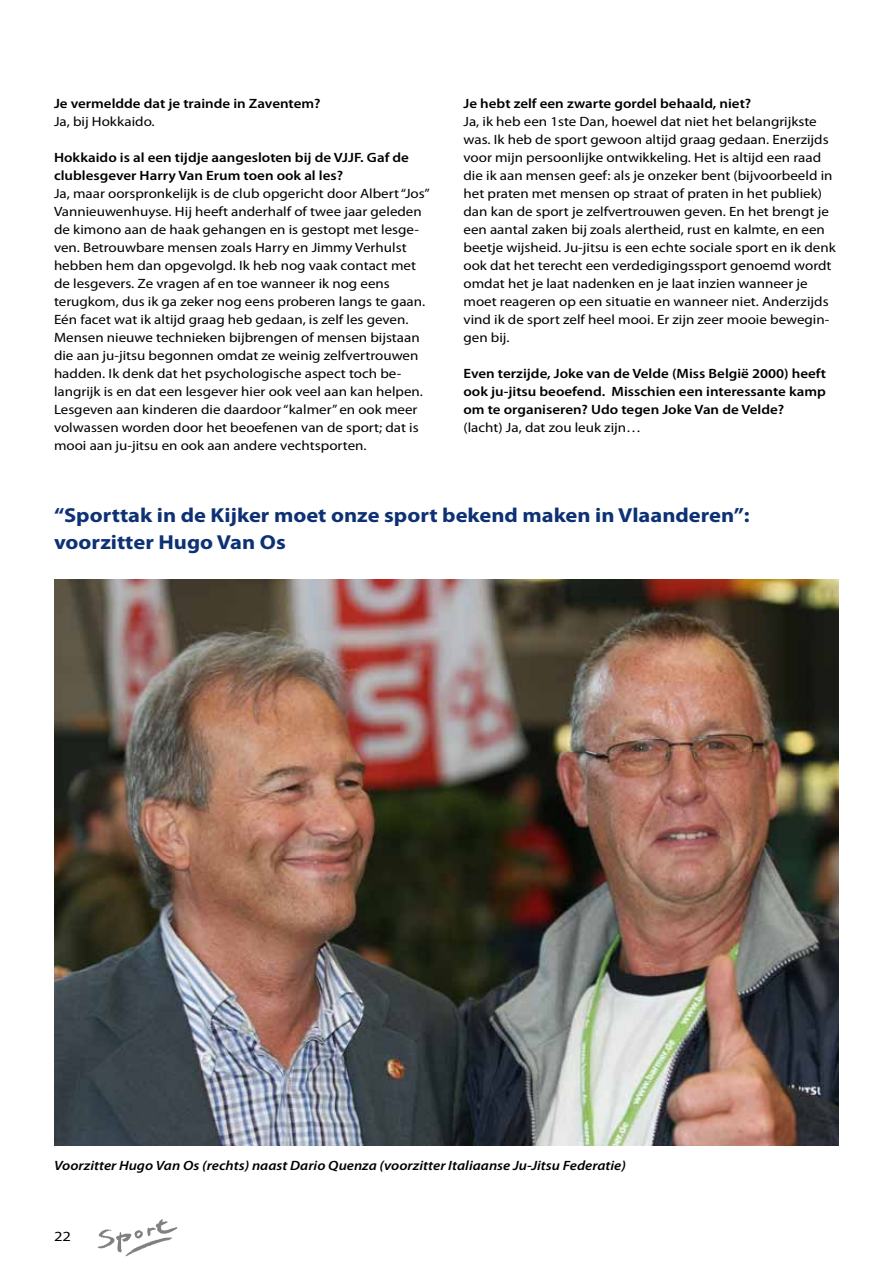
<style>
.page{position:relative;width:893px;height:1263px;background:#fff}
.page>*{position:absolute;margin:0;border:0;box-sizing:border-box;transform-origin:0 0}
.t1{font:700 20.25px/27px "Myriad Pro";color:#0d3174;scale:1.11 1}
.t2{font:14.1px "Myriad Pro";color:#000;scale:1.18 1}
.t3{font:13.5px/18px "Myriad Pro";color:#000;scale:1.11 1}
.t4{font:600 13.5px/18px "Myriad Pro";color:#000;scale:1.11 1}
.t5{font:italic 600 13.5px "Myriad Pro";color:#000;scale:1.11 1}
</style>
<div class="page">
<img style="left:98px;top:1219px;width:80px;height:38px">
<img style="left:54px;top:579px;width:785px;height:566px">
<p class="t4" style="left:54px;top:94px;width:242px">Je vermeldde dat je trainde in Zaventem?</p>
<p class="t3" style="left:54px;top:112px;width:92px">Ja, bij Hokkaido.</p>
<p class="t4" style="left:54px;top:148px;width:321px">Hokkaido is al een tijdje aangesloten bij de VJJF. Gaf de clublesgever Harry Van Erum toen ook al les?</p>
<p class="t3" style="left:54px;top:184px;width:340px">Ja, maar oorspronkelijk is de club opgericht door Albert “Jos” Vannieuwenhuyse. Hij heeft anderhalf of twee jaar geleden de kimono aan de haak gehangen en is gestopt met lesge&shy;ven. Betrouwbare mensen zoals Harry en Jimmy Verhulst hebben hem dan opgevolgd. Ik heb nog vaak contact met de lesgevers. Ze vragen af en toe wanneer ik nog eens terugkom, dus ik ga zeker nog eens proberen langs te gaan.<br>Eén facet wat ik altijd graag heb gedaan, is zelf les geven.<br>Mensen nieuwe technieken bijbrengen of mensen bijstaan die aan ju-jitsu begonnen omdat ze weinig zelfvertrouwen hadden. Ik denk dat het psychologische aspect toch be&shy;langrijk is en dat een lesgever hier ook veel aan kan helpen.<br>Lesgeven aan kinderen die daardoor “kalmer” en ook meer volwassen worden door het beoefenen van de sport; dat is mooi aan ju-jitsu en ook aan andere vechtsporten.</p>
<p class="t4" style="left:463px;top:94px;width:261px">Je hebt zelf een zwarte gordel behaald, niet?</p>
<p class="t3" style="left:463px;top:112px;width:337px">Ja, ik heb een 1ste Dan, hoewel dat niet het belangrijkste was. Ik heb de sport gewoon altijd graag gedaan. Enerzijds voor mijn persoonlijke ontwikkeling. Het is altijd een raad die ik aan mensen geef: als je onzeker bent (bijvoorbeeld in het praten met mensen op straat of praten in het publiek) dan kan de sport je zelfvertrouwen geven. En het brengt je een aantal zaken bij zoals alertheid, rust en kalmte, en een beetje wijsheid. Ju-jitsu is een echte sociale sport en ik denk ook dat het terecht een verdedigingssport genoemd wordt omdat het je laat nadenken en je laat inzien wanneer je moet reageren op een situatie en wanneer niet. Anderzijds vind ik de sport zelf heel mooi. Er zijn zeer mooie bewegin&shy;gen bij.</p>
<p class="t4" style="left:463px;top:364px;width:328px;text-align:justify">Even terzijde, Joke van de Velde (Miss België 2000) heeft ook ju-jitsu beoefend. Misschien een interessante kamp om te organiseren? Udo tegen Joke Van de Velde?</p>
<p class="t3" style="left:463px;top:418px;width:162px">(lacht) Ja, dat zou leuk zijn…</p>
<h1 class="t1" style="left:54px;top:501px;width:628px">“Sporttak in de Kijker moet onze sport bekend maken in Vlaanderen”: voorzitter Hugo Van Os</h1>
<p class="t5" style="left:54px;top:1157px;width:517px">Voorzitter Hugo Van Os (rechts) naast Dario Quenza (voorzitter Italiaanse Ju-Jitsu Federatie)</p>
<p class="t2" style="left:54px;top:1228px;width:16px">22</p>
</div>
